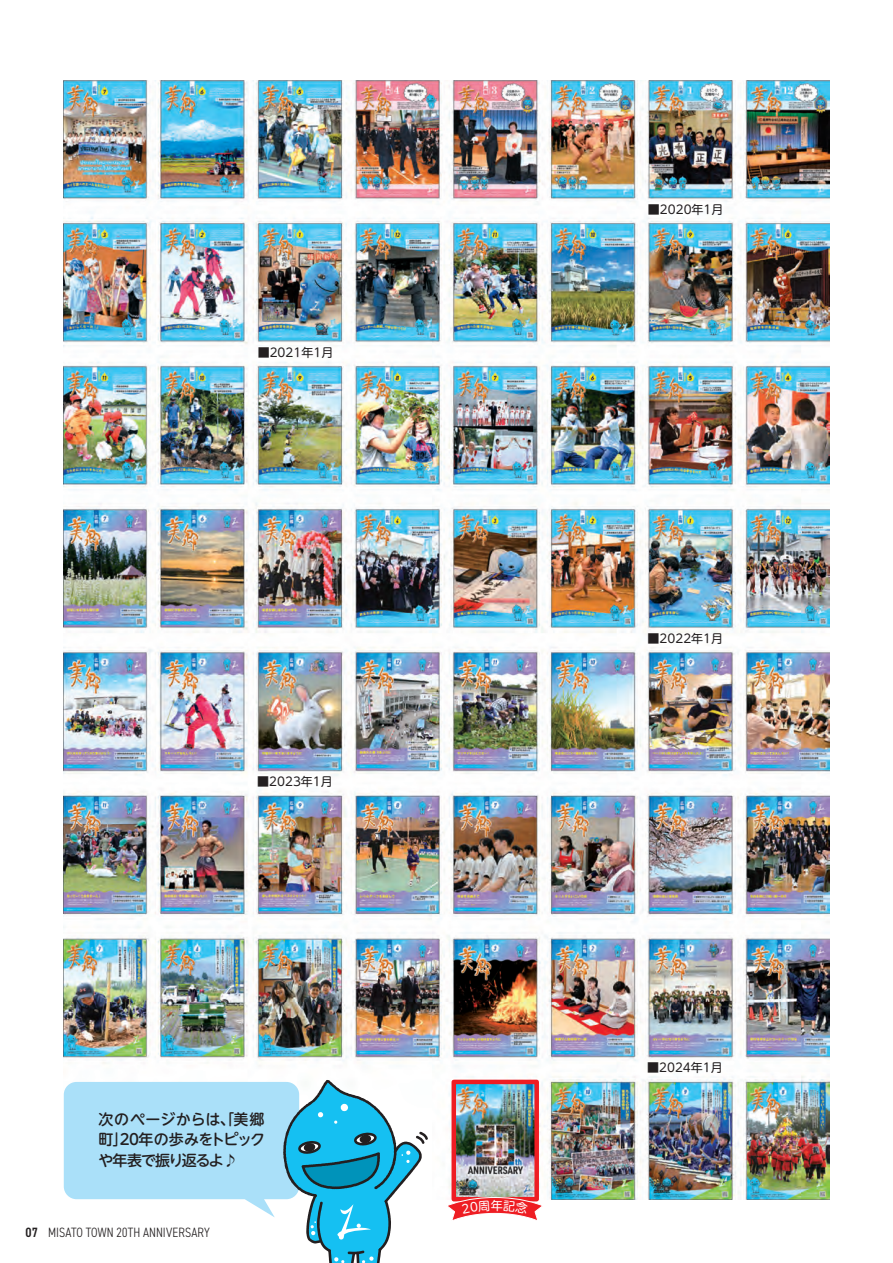
<style>
.page{position:relative;width:893px;height:1263px;background:#fff}
.page>*{position:absolute;margin:0;border:0;box-sizing:border-box;transform-origin:0 0}
.t1{font:15px/20.7px "UD Shin M Go Pro Medium 90 msp RKSJ H";letter-spacing:-.01em;color:#231f20}
.t2{font:15px/20.7px "UD Shin M Go Pro Medium 90 msp RKSJ H";letter-spacing:-.075em;color:#231f20}
.t3{font:300 condensed 13.5px "DIN2014";letter-spacing:.01em;color:#231f20}
.t4{font:600 condensed 13.5px "DIN2014";color:#231f20}
.t5{font:12px "UD Shin M Go Pro Regular 90 msp RKSJ H";color:#231f20}
</style>
<div class="page">
<img style="left:64px;top:80px;width:765px;height:1120px">
<div style="left:451px;top:1080px;width:88px;height:121px;border:4px solid #ee1d23"></div>
<svg style="left:64px;top:1080px;width:364px;height:183px"></svg>
<svg style="left:445px;top:1197px;width:99px;height:24px"></svg>
<p class="t5" style="left:258px;top:348px;width:77px">■2021年1月</p>
<p class="t5" style="left:257px;top:777px;width:77px">■2023年1月</p>
<p class="t1" style="left:99px;top:1111px;width:168px">次のページからは、「美郷町 20年の歩みをトピック</p>
<p class="t2" style="left:98px;top:1131px;width:141px;text-indent:15px">」<br>や年表で振り返るよ♪</p>
<p class="t4" style="left:26px;top:1225px;width:14px">07</p>
<p class="t3" style="left:48px;top:1225px;width:163px">MISATO TOWN 20TH ANNIVERSARY</p>
<p class="t5" style="left:648px;top:205px;width:77px">■2020年1月</p>
<p class="t5" style="left:648px;top:634px;width:77px">■2022年1月</p>
<p class="t5" style="left:647px;top:1063px;width:77px">■2024年1月</p>
</div>
